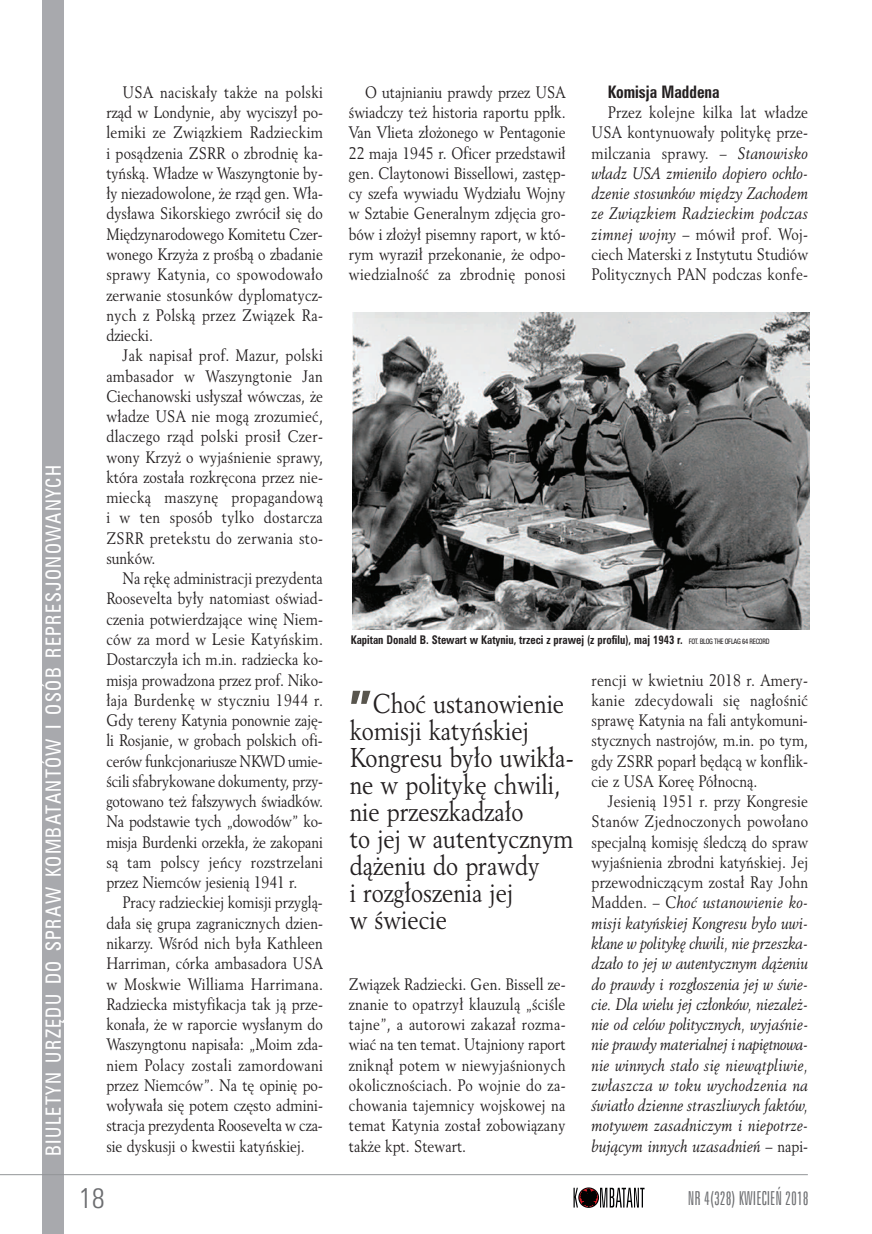
<style>
.page{position:relative;width:872px;height:1234px;background:#fff}
.page>*{position:absolute;margin:0;border:0;box-sizing:border-box;transform-origin:0 0}
.t1{font:67.8px "Zurich Cn EU Bold";color:#58554d;scale:.87 1}
.t2{font:28.5px "Zurich Lt Cn EU Normal";color:#6c6d70}
.t3{font:27px/27px "Revival 565 EU Normal";color:#231f20;scale:.87 1}
.t4{font:21px "Zurich Cn EU Normal";letter-spacing:.07em;color:#fff;scale:.92 1}
.t5{font:19.2px "Zurich Lt X Cn EU Normal";color:#6c6d70}
.t6{font:17.25px "Zurich Cn EU Bold";color:#231f20;scale:.9 1}
.t7{font:16.5px/20.2px "Revival 565 EU Normal";letter-spacing:.01em;color:#231f20;text-align:justify;scale:.87 1}
.t8{font:16.5px/20.2px "Revival 565 EU Italic";letter-spacing:.005em;color:#231f20;text-align:justify;scale:.87 1}
.t9{font:12px "Zurich Cn EU Bold";color:#231f20;scale:.9 1}
.s1{font-family:"Revival 565 EU Italic"}
.s2{font-family:"Zurich Cn EU Normal";font-size:7.5px}
.s3{font-family:"Revival 565 EU Normal"}
</style>
<div class="page">
<svg style="left:573px;top:1187px;width:71px;height:20px"></svg>
<div style="left:43px;top:577px;width:21px;height:656px;background:#a8a9ad"></div>
<div style="left:43px;top:0;width:21px;height:612px;background:#a8a9ad"></div>
<hr style="left:0;top:1173px;width:808px;height:1px;background:#939598">
<img style="left:353px;top:312px;width:456px;height:317px">
<p class="t4" style="left:41px;top:1155px;width:752px;rotate:-90deg">BIULETYN URZĘDU DO SPRAW KOMBATANTÓW I OSÓB REPRESJONOWANYCH</p>
<p class="t7" style="left:106px;top:83px;width:250px;text-indent:16px">USA naciskały także na polski rząd w Londynie, aby wyciszył po&shy;lemiki ze Związkiem Radzieckim i posądzenia ZSRR o zbrodnię ka&shy;tyńską. Władze w Waszyngtonie by&shy;ły niezadowolone, że rząd gen. Wła&shy;dysława Sikorskiego zwrócił się do Międzynarodowego Komitetu Czer&shy;wonego Krzyża z prośbą o zbadanie sprawy Katynia, co spowodowało zerwanie stosunków dyplomatycz&shy;nych z Polską przez Związek Ra&shy;dziecki.</p>
<p class="t7" style="left:106px;top:346px;width:251px;text-indent:16px">Jak napisał prof. Mazur, polski ambasador w Waszyngtonie Jan Ciechanowski usłyszał wówczas, że władze USA nie mogą zrozumieć, dlaczego rząd polski prosił Czer&shy;wony Krzyż o wyjaśnienie sprawy, która została rozkręcona przez nie&shy;miecką maszynę propagandową i w ten sposób tylko dostarcza ZSRR pretekstu do zerwania sto&shy;sunków.</p>
<p class="t7" style="left:106px;top:569px;width:250px;text-indent:16px">Na rękę administracji prezydenta Roosevelta były natomiast oświad&shy;czenia potwierdzające winę Niem&shy;ców za mord w Lesie Katyńskim.<br>Dostarczyła ich m.in. radziecka ko&shy;misja prowadzona przez prof. Niko&shy;łaja Burdenkę w styczniu 1944 r.<br>Gdy tereny Katynia ponownie zaję&shy;li Rosjanie, w grobach polskich ofi&shy;cerów funkcjonariusze NKWD umie&shy;ścili sfabrykowane dokumenty, przy&shy;gotowano też fałszywych świadków.<br>Na podstawie tych „dowodów” ko&shy;misja Burdenki orzekła, że zakopani są tam polscy jeńcy rozstrzelani przez Niemców jesienią 1941 r.</p>
<p class="t7" style="left:106px;top:893px;width:250px;text-indent:16px">Pracy radzieckiej komisji przyglą&shy;dała się grupa zagranicznych dzien&shy;nikarzy. Wśród nich była Kathleen Harriman, córka ambasadora USA w Moskwie Williama Harrimana.<br>Radziecka mistyfikacja tak ją prze&shy;konała, że w raporcie wysłanym do Waszyngtonu napisała: „Moim zda&shy;niem Polacy zostali zamordowani przez Niemców”. Na tę opinię po&shy;woływała się potem często admini&shy;stracja prezydenta Roosevelta w cza&shy;sie dyskusji o kwestii katyńskiej.</p>
<h2 class="t2" style="left:79px;top:1179px;width:28px">18</h2>
<p class="t7" style="left:349px;top:83px;width:250px;text-indent:16px">O utajnianiu prawdy przez USA świadczy też historia raportu ppłk.<br>Van Vlieta złożonego w Pentagonie 22 maja 1945 r. Oficer przedstawił gen. Claytonowi Bissellowi, zastęp&shy;cy szefa wywiadu Wydziału Wojny w Sztabie Generalnym zdjęcia gro&shy;bów i złożył pisemny raport, w któ&shy;rym wyraził przekonanie, że odpo&shy;wiedzialność za zbrodnię ponosi</p>
<p class="t6" style="left:607px;top:81px;width:126px">Komisja Maddena</p>
<p class="t7" style="left:591px;top:103px;width:250px;text-indent:16px">Przez kolejne kilka lat władze USA kontynuowały politykę prze&shy;milczania sprawy. <span class="s1">– Stanowisko</span></p>
<p class="t8" style="left:591px;top:164px;width:250px">władz USA zmieniło dopiero ochło&shy;dzenie stosunków między Zachodem ze Związkiem Radzieckim podczas</p>
<p class="t7" style="left:591px;top:224px;width:250px"><span class="s1">zimnej wojny</span> – mówił prof. Woj&shy;ciech Materski z Instytutu Studiów Politycznych PAN podczas konfe-</p>
<p class="t9" style="left:351px;top:632px;width:467px">Kapitan Donald B. Stewart w Katyniu, trzeci z prawej (z profilu), maj 1943 r. <span class="s2">FOT. BLOG THE OFLAG 64 RECORD</span></p>
<h1 class="t1" style="left:349px;top:673px;width:28px">”</h1>
<h3 class="t3" style="left:350px;top:691px;width:259px;text-indent:23px">Choć ustanowienie komisji katyńskiej<br>Kongresu było uwikła&shy;ne w politykę chwili, nie przeszkadzało<br>to jej w autentycznym dążeniu do prawdy<br>i rozgłoszenia jej<br>w świecie</h3>
<p class="t7" style="left:349px;top:974px;width:250px">Związek Radziecki. Gen. Bissell ze&shy;znanie to opatrzył klauzulą „ściśle tajne”, a autorowi zakazał rozma&shy;wiać na ten temat. Utajniony raport zniknął potem w niewyjaśnionych okolicznościach. Po wojnie do za&shy;chowania tajemnicy wojskowej na temat Katynia został zobowiązany także kpt. Stewart.</p>
<p class="t7" style="left:591px;top:670px;width:250px">rencji w kwietniu 2018 r. Amery&shy;kanie zdecydowali się nagłośnić sprawę Katynia na fali antykomuni&shy;stycznych nastrojów, m.in. po tym, gdy ZSRR poparł będącą w konflik&shy;cie z USA Koreę Północną.</p>
<p class="t7" style="left:591px;top:791px;width:250px;text-indent:16px">Jesienią 1951 r. przy Kongresie Stanów Zjednoczonych powołano specjalną komisję śledczą do spraw wyjaśnienia zbrodni katyńskiej. Jej przewodniczącym został Ray John</p>
<p class="t8" style="left:591px;top:893px;width:251px"><span class="s3">Madden.</span> – Choć ustanowienie ko&shy;misji katyńskiej Kongresu było uwi&shy;kłane w politykę chwili, nie przeszka&shy;dzało to jej w autentycznym dążeniu do prawdy i rozgłoszenia jej w świe&shy;cie. Dla wielu jej członków, niezależ&shy;nie od celów politycznych, wyjaśnie&shy;nie prawdy materialnej i napiętnowa&shy;nie winnych stało się niewątpliwie, zwłaszcza w toku wychodzenia na światło dzienne straszliwych faktów, motywem zasadniczym i niepotrze&shy;bującym innych uzasadnień <span class="s3">– napi-</span></p>
<p class="t5" style="left:688px;top:1186px;width:122px">NR 4(328) KWIECIEŃ 2018</p>
</div>
